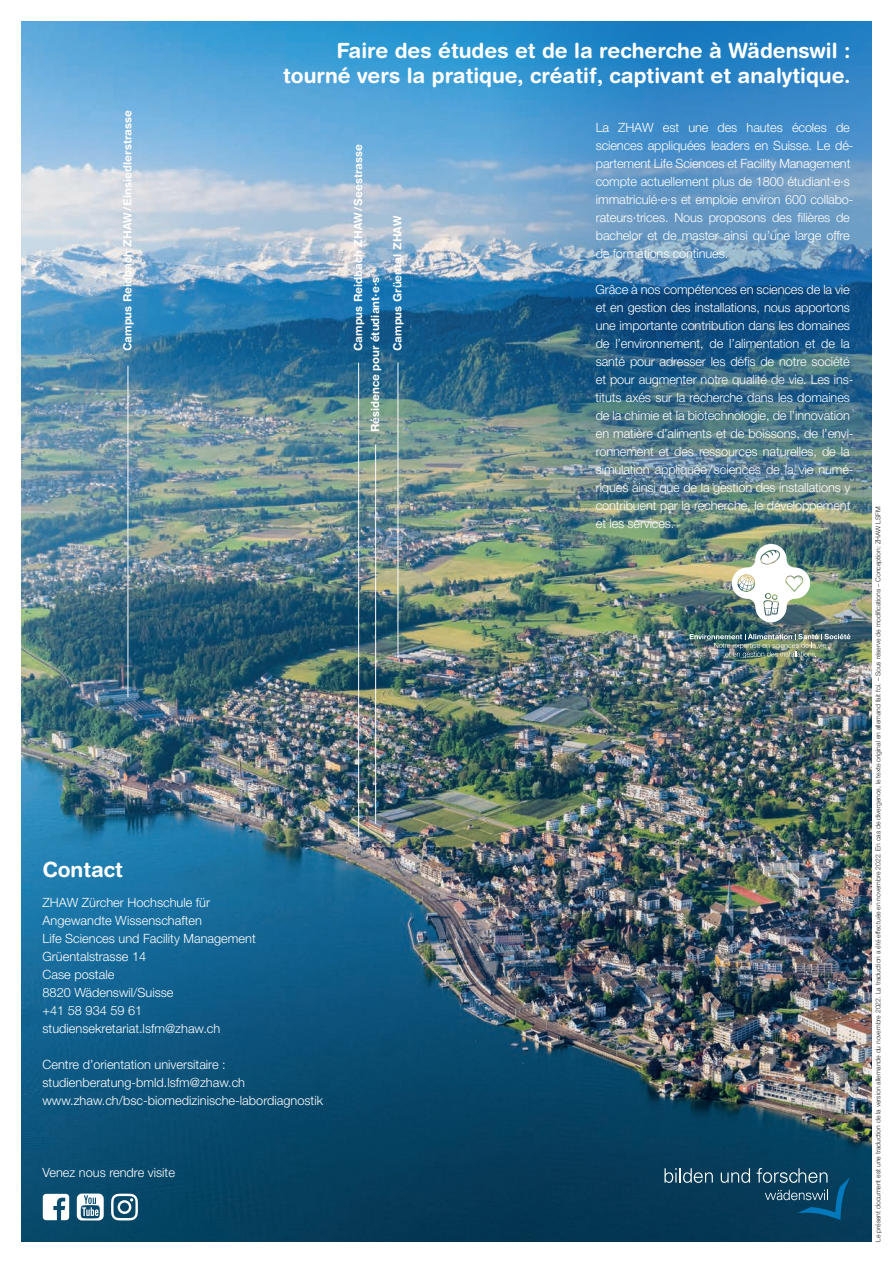
<style>
.page{position:relative;width:893px;height:1263px;background:#fff}
.page>*{position:absolute;margin:0;border:0;box-sizing:border-box;transform-origin:0 0}
._03_Übertitel{font:700 21px "Helvetica Rounded LT Std";color:#fff}
._03_Übertitel-2{font:300 12.75px/18px "Helvetica Neue LT Std";letter-spacing:-.01em;color:#fff}
._03_Übertitel-3{font:300 12.75px "Helvetica Neue LT Pro";color:#fff}
.t1{font:700 11.25px "Helvetica Rounded LT Std";color:#fff}
.t2{font:300 6.75px "Helvetica Neue LT Pro";color:#231f20}
</style>
<div class="page">
<img style="left:21px;top:21px;width:851px;height:1221px">
<hr style="left:128px;top:366px;width:1px;height:331px;background:#fff">
<hr style="left:358px;top:363px;width:1px;height:474px;background:#fff">
<hr style="left:398px;top:362px;width:1px;height:296px;background:#fff">
<img style="left:319px;top:21px;width:553px;height:483px">
<hr style="left:375px;top:444px;width:1px;height:380px;background:#fff">
<img style="left:732px;top:544px;width:78px;height:78px">
<img style="left:690px;top:634px;width:160px;height:24px">
<svg style="left:664px;top:1168px;width:49px;height:15px"></svg>
<svg style="left:721px;top:1168px;width:29px;height:15px"></svg>
<svg style="left:757px;top:1168px;width:93px;height:52px;background:#19506e"></svg>
<svg style="left:43px;top:1193px;width:26px;height:27px"></svg>
<svg style="left:77px;top:1193px;width:27px;height:27px"></svg>
<svg style="left:111px;top:1194px;width:27px;height:26px"></svg>
<p class="t1" style="left:121px;top:351px;width:242px;rotate:-90deg">Campus Reidbach ZHAW/Einsiedlerstrasse</p>
<p class="_03_Übertitel" style="left:336px;top:38px;width:515px">Faire des études et de la recherche à Wädenswil :</p>
<p class="_03_Übertitel" style="left:283px;top:63px;width:569px">tourné vers la pratique, créatif, captivant et analytique.</p>
<p class="t1" style="left:351px;top:351px;width:209px;rotate:-90deg">Campus Reidbach ZHAW/Seestrasse</p>
<p class="t1" style="left:368px;top:432px;width:157px;rotate:-90deg">Résidence pour étudiant·e·s</p>
<p class="t1" style="left:391px;top:351px;width:136px;rotate:-90deg">Campus Grüental ZHAW</p>
<p class="_03_Übertitel-2" style="left:596px;top:119px;width:259px">La ZHAW est une des hautes écoles de sciences appliquées leaders en Suisse. Le dé&shy;partement Life Sciences et Facility Management compte actuellement plus de 1800 étudiant·e·s immatriculé·e·s et emploie environ 600 collabo&shy;rateurs·trices. Nous proposons des filières de bachelor et de master ainsi qu’une large offre de formations continues.</p>
<p class="_03_Übertitel-2" style="left:595px;top:281px;width:260px">Grâce à nos compétences en sciences de la vie et en gestion des installations, nous apportons une importante contribution dans les domaines de l’environnement, de l’alimentation et de la santé pour adresser les défis de notre société et pour augmenter notre qualité de vie. Les ins&shy;tituts axés sur la recherche dans les domaines de la chimie et la biotechnologie, de l’innovation en matière d’aliments et de boissons, de l’envi&shy;ronnement et des ressources naturelles, de la simulation appliquée/sciences de la vie numé&shy;riques ainsi que de la gestion des installations y contribuent par la recherche, le développement et les services.</p>
<p class="_03_Übertitel" style="left:43px;top:856px;width:82px">Contact</p>
<p class="_03_Übertitel-3" style="left:43px;top:894px;width:169px">ZHAW Zürcher Hochschule für</p>
<p class="_03_Übertitel-3" style="left:43px;top:912px;width:161px">Angewandte Wissenschaften</p>
<p class="_03_Übertitel-3" style="left:43px;top:930px;width:215px">Life Sciences und Facility Management</p>
<p class="_03_Übertitel-3" style="left:43px;top:948px;width:105px">Grüentalstrasse 14</p>
<p class="_03_Übertitel-3" style="left:43px;top:966px;width:73px">Case postale</p>
<p class="_03_Übertitel-3" style="left:43px;top:984px;width:133px">8820 Wädenswil/Suisse</p>
<p class="_03_Übertitel-3" style="left:43px;top:1002px;width:101px">+41 58 934 59 61</p>
<p class="_03_Übertitel-3" style="left:43px;top:1020px;width:179px">studiensekretariat.lsfm@zhaw.ch</p>
<p class="_03_Übertitel-3" style="left:43px;top:1056px;width:185px">Centre d’orientation universitaire :</p>
<p class="_03_Übertitel-3" style="left:43px;top:1074px;width:204px">studienberatung-bmld.lsfm@zhaw.ch</p>
<p class="_03_Übertitel-3" style="left:43px;top:1092px;width:282px">www.zhaw.ch/bsc-biomedizinische-labordiagnostik</p>
<p class="_03_Übertitel-3" style="left:43px;top:1164px;width:134px">Venez nous rendre visite</p>
<p class="t2" style="left:874px;top:1242px;width:737px;rotate:-90deg">Le présent document est une traduction de la version allemande du novembre 2022. La traduction a été effectuée en novembre 2022. En cas de divergence, le texte original en allemand fait foi. – Sous réserve de modifications – Conception: ZHAW LSFM</p>
</div>
